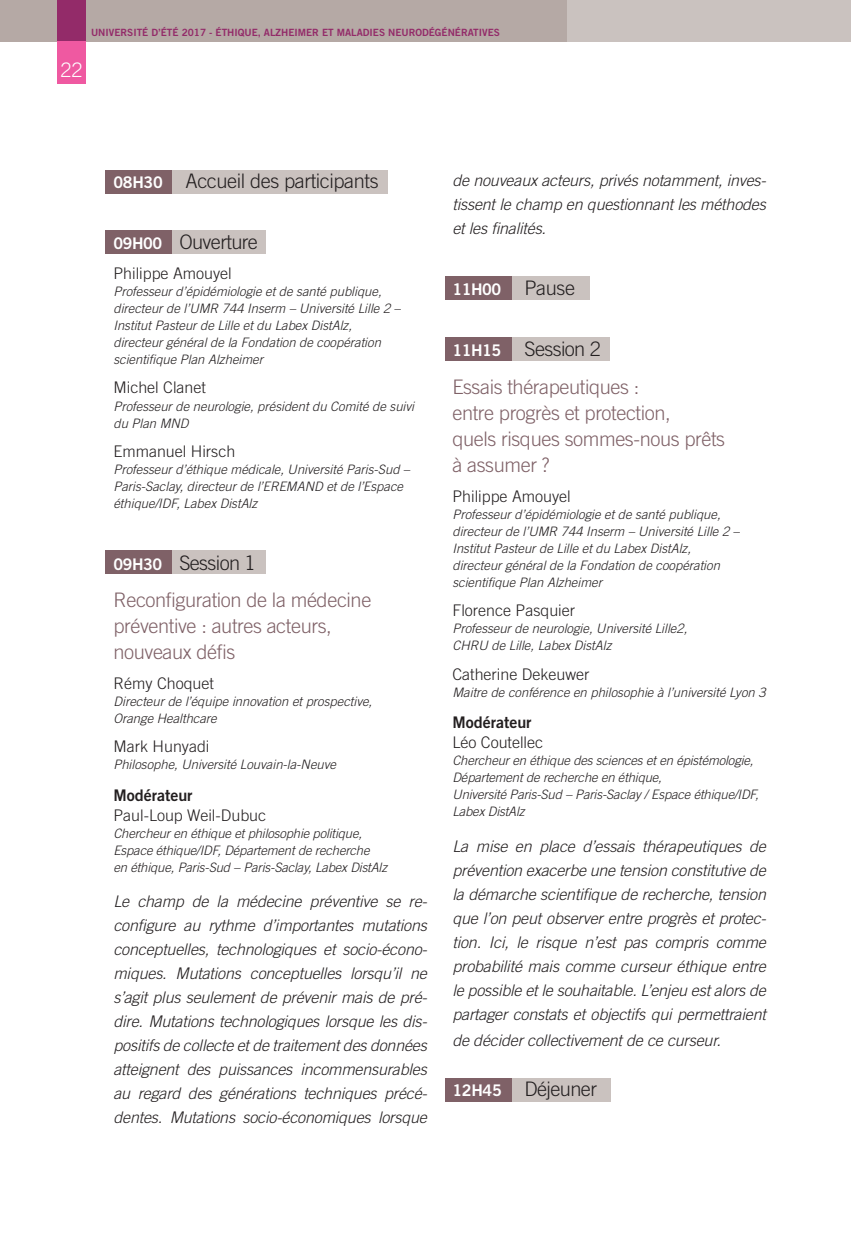
<style>
.page{position:relative;width:851px;height:1248px;background:#fff}
.page>*{position:absolute;margin:0;border:0;box-sizing:border-box;transform-origin:0 0}
.t1{font:300 20px/26px "Trade Gothic";letter-spacing:-.02em;color:#7f6167}
.t2{font:300 20px "Trade Gothic";letter-spacing:-.02em;color:#231f20}
.t3{font:300 20px "Trade Gothic";color:#fff}
.t4{font:italic 300 16px/24px "Trade Gothic";letter-spacing:-.01em;color:#231f20;text-align:justify}
.t5{font:300 16px "Trade Gothic";color:#231f20}
.t6{font:16px "Trade Gothic Bold Two";color:#231f20}
.t7{font:16px "Trade Gothic Bold Two";letter-spacing:-.03em;color:#fff}
.t8{font:italic 300 13px/17px "Trade Gothic";color:#231f20}
.t9{font:10px "Trade Gothic Bold Two";color:#932b69}
.s1{font-family:"Trade Gothic Bold Two";font-weight:400;font-size:16px;color:#fff}
.s2{color:#231f20}
.s3{font-family:"Trade Gothic";font-weight:300;font-size:20px;color:#231f20}
</style>
<div class="page">
<div style="left:0;top:0;width:850px;height:42px;background:#cac2bf"></div>
<div style="left:0;top:0;width:567px;height:42px;background:#b5a9a5"></div>
<div style="left:57px;top:0;width:29px;height:42px;background:#932b69"></div>
<div style="left:57px;top:42px;width:29px;height:42px;background:#ef59a1"></div>
<div style="left:170px;top:170px;width:218px;height:24px;background:#cac2bf"></div>
<div style="left:170px;top:230px;width:95px;height:23px;background:#cac2bf"></div>
<div style="left:509px;top:276px;width:80px;height:24px;background:#cac2bf"></div>
<div style="left:509px;top:337px;width:100px;height:24px;background:#cac2bf"></div>
<div style="left:509px;top:1077px;width:102px;height:24px;background:#cac2bf"></div>
<div style="left:170px;top:550px;width:95px;height:23px;background:#cac2bf"></div>
<div style="left:105px;top:170px;width:67px;height:24px;background:#7f6167"></div>
<div style="left:105px;top:230px;width:67px;height:23px;background:#7f6167"></div>
<div style="left:444px;top:276px;width:67px;height:24px;background:#7f6167"></div>
<div style="left:444px;top:337px;width:67px;height:24px;background:#7f6167"></div>
<div style="left:444px;top:1077px;width:67px;height:24px;background:#7f6167"></div>
<div style="left:105px;top:550px;width:67px;height:23px;background:#7f6167"></div>
<h1 class="t3" style="left:60px;top:58px;width:24px">22</h1>
<p class="t9" style="left:91px;top:26px;width:410px">UNIVERSITÉ D’ÉTÉ 2017 - ÉTHIQUE, ALZHEIMER ET MALADIES NEURODÉGÉNÉRATIVES</p>
<h1 class="t2" style="left:113px;top:169px;width:267px"><span class="s1">08H30</span> Accueil des participants</h1>
<h1 class="t2" style="left:113px;top:230px;width:146px"><span class="s1">09H00</span> Ouverture</h1>
<p class="t5" style="left:113px;top:263px;width:120px">Philippe Amouyel</p>
<p class="t8" style="left:113px;top:282px;width:288px">Professeur d’épidémiologie et de santé publique, directeur de l’UMR 744 Inserm – Université Lille 2 – Institut Pasteur de Lille et du Labex DistAlz, directeur général de la Fondation de coopération scientifique Plan Alzheimer</p>
<p class="t5" style="left:113px;top:378px;width:94px">Michel Clanet</p>
<p class="t8" style="left:113px;top:397px;width:302px">Professeur de neurologie, président du Comité de suivi du Plan MND</p>
<p class="t5" style="left:113px;top:442px;width:123px">Emmanuel Hirsch</p>
<p class="t8" style="left:113px;top:461px;width:298px">Professeur d’éthique médicale, Université Paris-Sud –<br>Paris-Saclay, directeur de l’EREMAND et de l’Espace éthique/IDF, Labex DistAlz</p>
<h1 class="t1" style="left:113px;top:543px;width:259px;line-height:37.4px"><span class="s1">09H30</span> <span class="s2">Session 1<br></span>Reconfiguration de la médecine</h1>
<h1 class="t1" style="left:113px;top:612px;width:220px">préventive : autres acteurs, nouveaux défis</h1>
<p class="t5" style="left:113px;top:673px;width:102px">Rémy Choquet</p>
<p class="t8" style="left:113px;top:692px;width:260px">Directeur de l’équipe innovation et prospective,<br>Orange Healthcare</p>
<p class="t5" style="left:113px;top:737px;width:97px">Mark Hunyadi</p>
<p class="t8" style="left:113px;top:756px;width:224px">Philosophe, Université Louvain-la-Neuve</p>
<p class="t6" style="left:113px;top:785px;width:81px">Modérateur</p>
<p class="t5" style="left:113px;top:805px;width:154px">Paul-Loup Weil-Dubuc</p>
<p class="t8" style="left:113px;top:824px;width:275px">Chercheur en éthique et philosophie politique,<br>Espace éthique/IDF, Département de recherche<br>en éthique, Paris-Sud – Paris-Saclay, Labex DistAlz</p>
<p class="t4" style="left:113px;top:889px;width:315px">Le champ de la médecine préventive se re&shy;configure au rythme d’importantes mutations conceptuelles, technologiques et socio-écono&shy;miques. Mutations conceptuelles lorsqu’il ne s’agit plus seulement de prévenir mais de pré&shy;dire. Mutations technologiques lorsque les dis&shy;positifs de collecte et de traitement des données atteignent des puissances incommensurables au regard des générations techniques précé&shy;dentes. Mutations socio-économiques lorsque</p>
<p class="t4" style="left:452px;top:168px;width:315px">de nouveaux acteurs, privés notamment, inves&shy;tissent le champ en questionnant les méthodes et les finalités.</p>
<p class="t7" style="left:452px;top:279px;width:124px">11H00 <span class="s3">Pause</span></p>
<h1 class="t1" style="left:452px;top:330px;width:188px;line-height:37.4px"><span class="s1">11H15</span> <span class="s2">Session 2<br></span>Essais thérapeutiques :</h1>
<h1 class="t1" style="left:452px;top:399px;width:274px">entre progrès et protection,<br>quels risques sommes-nous prêts à assumer ?</h1>
<p class="t5" style="left:452px;top:486px;width:120px">Philippe Amouyel</p>
<p class="t8" style="left:452px;top:505px;width:288px">Professeur d’épidémiologie et de santé publique, directeur de l’UMR 744 Inserm – Université Lille 2 – Institut Pasteur de Lille et du Labex DistAlz, directeur général de la Fondation de coopération scientifique Plan Alzheimer</p>
<p class="t5" style="left:452px;top:601px;width:124px">Florence Pasquier</p>
<p class="t8" style="left:452px;top:620px;width:236px">Professeur de neurologie, Université Lille2,<br>CHRU de Lille, Labex DistAlz</p>
<p class="t5" style="left:452px;top:664px;width:138px">Catherine Dekeuwer</p>
<p class="t8" style="left:452px;top:683px;width:315px">Maitre de conférence en philosophie à l’université Lyon 3</p>
<p class="t6" style="left:452px;top:712px;width:81px">Modérateur</p>
<p class="t5" style="left:452px;top:733px;width:92px">Léo Coutellec</p>
<p class="t8" style="left:452px;top:752px;width:308px">Chercheur en éthique des sciences et en épistémologie, Département de recherche en éthique,<br>Université Paris-Sud – Paris-Saclay / Espace éthique/IDF, Labex DistAlz</p>
<p class="t4" style="left:452px;top:833px;width:315px">La mise en place d’essais thérapeutiques de prévention exacerbe une tension constitutive de la démarche scientifique de recherche, tension que l’on peut observer entre progrès et protec&shy;tion. Ici, le risque n’est pas compris comme probabilité mais comme curseur éthique entre le possible et le souhaitable. L’enjeu est alors de partager constats et objectifs qui permettraient</p>
<p class="t4" style="left:452px;top:1027px;width:270px">de décider collectivement de ce curseur.</p>
<h1 class="t2" style="left:452px;top:1076px;width:146px"><span class="s1">12H45</span> Déjeuner</h1>
</div>
